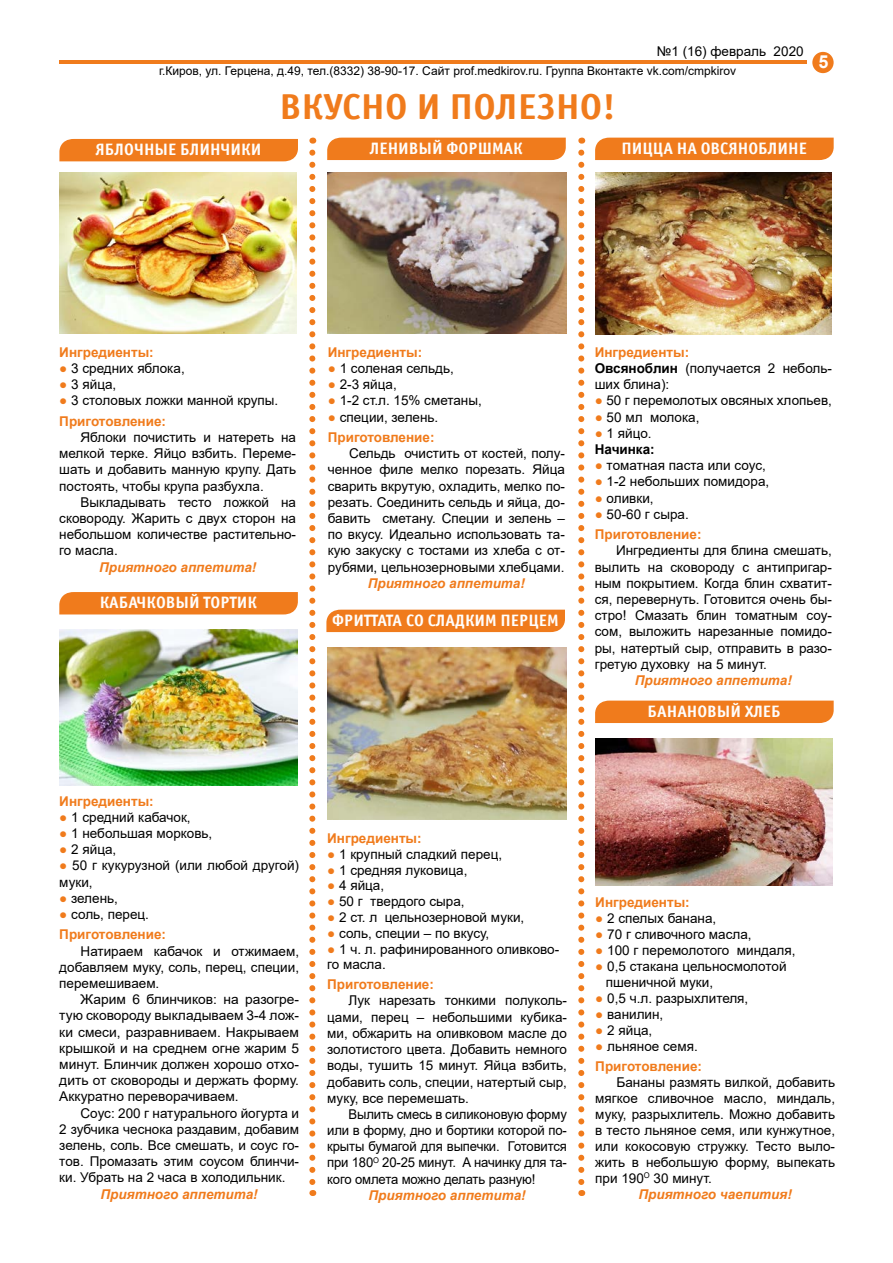
<style>
.page{position:relative;width:893px;height:1263px;background:#fff}
.page>*{position:absolute;margin:0;border:0;box-sizing:border-box;transform-origin:0 0}
.t1{font:700 36px "Officina Sans Win C";color:#f07b1c;scale:1.05 1}
.t2{font:700 18px "Arial";color:#fffefd}
.t3{font:700 16.5px "Officina Sans Win C";color:#fffefd}
.t4{font:13.5px/16.2px "Arial";color:#000;text-align:justify}
.t5{font:700 13.5px/20.4px "Arial";color:#f07b1c}
.t6{font:italic 700 13.5px "Arial";color:#f07b1c}
.t7{font:700 13.5px/16.2px "Arial";color:#000}
.t8{font:12px "Arial";color:#000}
.s1{color:#f07b1c}
.s2{font-weight:700;color:#f07b1c}
.s3{font-weight:700}
.s4{font-weight:400;color:#f07b1c}
.s5{font-weight:400}
.s6{font-weight:400;color:#000}
</style>
<div class="page">
<hr style="left:60px;top:60px;width:747px;height:4px;background:#f07b1c">
<div style="left:812px;top:52px;width:22px;height:21px;background:#f07b1c;border-radius:50%"></div>
<div style="left:595px;top:701px;width:239px;height:22px;background:#f07b1c"></div>
<img style="left:595px;top:739px;width:237px;height:146px">
<svg style="left:309px;top:153px;width:6px;height:1043px"></svg>
<svg style="left:578px;top:153px;width:6px;height:1043px"></svg>
<div style="left:327px;top:138px;width:239px;height:22px;background:#f07b1c"></div>
<img style="left:328px;top:172px;width:238px;height:162px">
<div style="left:595px;top:138px;width:239px;height:22px;background:#f07b1c"></div>
<div style="left:326px;top:610px;width:239px;height:22px;background:#f07b1c"></div>
<img style="left:595px;top:172px;width:237px;height:163px">
<div style="left:59px;top:592px;width:239px;height:22px;background:#f07b1c"></div>
<img style="left:327px;top:648px;width:240px;height:171px">
<img style="left:60px;top:629px;width:238px;height:157px">
<div style="left:59px;top:139px;width:239px;height:22px;background:#f07b1c"></div>
<img style="left:59px;top:172px;width:237px;height:162px">
<p class="t4" style="left:657px;top:43px;width:148px">№1 (16) февраль 2020</p>
<p class="t8" style="left:159px;top:63px;width:578px">г.Киров, ул. Герцена, д.49, тел.(8332) 38-90-17. Сайт prof.medkirov.ru. Группа Вконтакте vk.com/cmpkirov</p>
<h1 class="t1" style="left:279px;top:86px;width:322px">ВКУСНО И ПОЛЕЗНО!</h1>
<p class="t3" style="left:96px;top:140px;width:167px">ЯБЛОЧНЫЕ БЛИНЧИКИ</p>
<p class="t3" style="left:370px;top:139px;width:154px">ЛЕНИВЫЙ ФОРШМАК</p>
<p class="t3" style="left:621px;top:139px;width:187px">ПИЦЦА НА ОВСЯНОБЛИНЕ</p>
<h2 class="t2" style="left:819px;top:49px;width:12px">5</h2>
<p class="t5" style="left:59px;top:342px;width:96px">Ингредиенты:</p>
<p class="t4" style="left:59px;top:360px;width:127px"><span class="s1">●</span> 3 средних яблока,</p>
<p class="t4" style="left:59px;top:376px;width:59px"><span class="s1">●</span> 3 яйца,</p>
<p class="t4" style="left:59px;top:390px;width:220px;line-height:20.4px"><span class="s1">●</span> 3 столовых ложки манной крупы.<br><span class="s2">Приготовление:</span></p>
<p class="t4" style="left:59px;top:429px;width:238px;text-indent:21px">Яблоки почистить и натереть на мелкой терке. Яйцо взбить. Переме&shy;шать и добавить манную крупу. Дать постоять, чтобы крупа разбухла.</p>
<p class="t4" style="left:59px;top:494px;width:238px;text-indent:21px">Выкладывать тесто ложкой на сковороду. Жарить с двух сторон на небольшом количестве растительно&shy;го масла.</p>
<p class="t6" style="left:99px;top:558px;width:159px">Приятного аппетита!</p>
<p class="t3" style="left:100px;top:593px;width:159px">КАБАЧКОВЫЙ ТОРТИК</p>
<p class="t5" style="left:328px;top:342px;width:96px">Ингредиенты:</p>
<p class="t4" style="left:328px;top:360px;width:128px"><span class="s1">●</span> 1 соленая сельдь,</p>
<p class="t4" style="left:328px;top:376px;width:71px"><span class="s1">●</span> 2-3 яйца,</p>
<p class="t4" style="left:328px;top:392px;width:156px"><span class="s1">●</span> 1-2 ст.л. 15% сметаны,</p>
<p class="t4" style="left:328px;top:406px;width:112px;line-height:20.4px"><span class="s1">●</span> специи, зелень.<br><span class="s2">Приготовление:</span></p>
<p class="t4" style="left:328px;top:445px;width:239px;text-indent:21px">Сельдь очистить от костей, полу&shy;ченное филе мелко порезать. Яйца сварить вкрутую, охладить, мелко по&shy;резать. Соединить сельдь и яйца, до&shy;бавить сметану. Специи и зелень – по вкусу. Идеально использовать та&shy;кую закуску с тостами из хлеба с от&shy;рубями, цельнозерновыми хлебцами.</p>
<p class="t6" style="left:368px;top:574px;width:159px">Приятного аппетита!</p>
<p class="t3" style="left:332px;top:611px;width:228px">ФРИТТАТА СО СЛАДКИМ ПЕРЦЕМ</p>
<p class="t4" style="left:595px;top:344px;width:239px;text-align:left"><span class="s2">Ингредиенты:<br></span><span class="s3">Овсяноблин</span> (получается 2 неболь&shy;ших блина):</p>
<p class="t4" style="left:595px;top:392px;width:239px"><span class="s1">●</span> 50 г перемолотых овсяных хлопьев,</p>
<p class="t4" style="left:595px;top:409px;width:106px"><span class="s1">●</span> 50 мл молока,</p>
<p class="t7" style="left:595px;top:425px;width:61px"><span class="s4">●</span> <span class="s5">1 яйцо.<br></span>Начинка:</p>
<p class="t4" style="left:595px;top:457px;width:173px"><span class="s1">●</span> томатная паста или соус,</p>
<p class="t4" style="left:595px;top:473px;width:176px"><span class="s1">●</span> 1-2 небольших помидора,</p>
<p class="t4" style="left:595px;top:490px;width:60px"><span class="s1">●</span> оливки,</p>
<p class="t5" style="left:595px;top:504px;width:108px"><span class="s5">●</span> <span class="s6">50-60 г сыра.<br></span>Приготовление:</p>
<p class="t4" style="left:595px;top:542px;width:239px;text-indent:21px">Ингредиенты для блина смешать, вылить на сковороду с антипригар&shy;ным покрытием. Когда блин схватит&shy;ся, перевернуть. Готовится очень бы&shy;стро! Смазать блин томатным соу&shy;сом, выложить нарезанные помидо&shy;ры, натертый сыр, отправить в разо&shy;гретую духовку на 5 минут.</p>
<p class="t6" style="left:635px;top:671px;width:159px">Приятного аппетита!</p>
<p class="t3" style="left:648px;top:702px;width:135px">БАНАНОВЫЙ ХЛЕБ</p>
<p class="t5" style="left:59px;top:791px;width:96px">Ингредиенты:</p>
<p class="t4" style="left:59px;top:809px;width:133px"><span class="s1">●</span> 1 средний кабачок,</p>
<p class="t4" style="left:59px;top:825px;width:155px"><span class="s1">●</span> 1 небольшая морковь,</p>
<p class="t4" style="left:59px;top:841px;width:59px"><span class="s1">●</span> 2 яйца,</p>
<p class="t4" style="left:59px;top:857px;width:241px"><span class="s1">●</span> 50 г кукурузной (или любой другой) муки,</p>
<p class="t4" style="left:59px;top:890px;width:60px"><span class="s1">●</span> зелень,</p>
<p class="t5" style="left:59px;top:904px;width:108px"><span class="s5">●</span> <span class="s6">соль, перец.<br></span>Приготовление:</p>
<p class="t4" style="left:59px;top:943px;width:241px;text-indent:21px">Натираем кабачок и отжимаем, добавляем муку, соль, перец, специи, перемешиваем.</p>
<p class="t4" style="left:59px;top:991px;width:241px;text-indent:21px">Жарим 6 блинчиков: на разогре&shy;тую сковороду выкладываем 3-4 лож&shy;ки смеси, разравниваем. Накрываем крышкой и на среднем огне жарим 5 минут. Блинчик должен хорошо отхо&shy;дить от сковороды и держать форму.<br>Аккуратно переворачиваем.</p>
<p class="t4" style="left:59px;top:1105px;width:241px;text-indent:21px">Соус: 200 г натурального йогурта и 2 зубчика чеснока раздавим, добавим зелень, соль. Все смешать, и соус го&shy;тов. Промазать этим соусом блинчи&shy;ки. Убрать на 2 часа в холодильник.</p>
<p class="t6" style="left:101px;top:1185px;width:159px">Приятного аппетита!</p>
<p class="t5" style="left:327px;top:828px;width:96px">Ингредиенты:</p>
<p class="t4" style="left:327px;top:846px;width:177px"><span class="s1">●</span> 1 крупный сладкий перец,</p>
<p class="t4" style="left:327px;top:862px;width:142px"><span class="s1">●</span> 1 средняя луковица,</p>
<p class="t4" style="left:327px;top:877px;width:59px"><span class="s1">●</span> 4 яйца,</p>
<p class="t4" style="left:327px;top:893px;width:139px"><span class="s1">●</span> 50 г твердого сыра,</p>
<p class="t4" style="left:327px;top:909px;width:199px"><span class="s1">●</span> 2 ст. л цельнозерновой муки,</p>
<p class="t4" style="left:327px;top:925px;width:164px"><span class="s1">●</span> соль, специи – по вкусу,</p>
<p class="t4" style="left:327px;top:941px;width:233px;line-height:15.8px"><span class="s1">●</span> 1 ч. л. рафинированного оливково&shy;го масла.</p>
<p class="t5" style="left:327px;top:974px;width:108px">Приготовление:</p>
<p class="t4" style="left:327px;top:992px;width:241px;text-indent:21px">Лук нарезать тонкими полуколь&shy;цами, перец – небольшими кубика&shy;ми, обжарить на оливковом масле до золотистого цвета. Добавить немного воды, тушить 15 минут. Яйца взбить, добавить соль, специи, натертый сыр, муку, все перемешать.</p>
<p class="t4" style="left:327px;top:1106px;width:241px;text-indent:21px">Вылить смесь в силиконовую форму или в форму, дно и бортики которой по&shy;крыты бумагой для выпечки. Готовится при 180<sup>О</sup> 20-25 минут. А начинку для та&shy;кого омлета можно делать разную!</p>
<p class="t6" style="left:368px;top:1186px;width:159px">Приятного аппетита!</p>
<p class="t5" style="left:595px;top:892px;width:96px">Ингредиенты:</p>
<p class="t4" style="left:595px;top:910px;width:122px"><span class="s1">●</span> 2 спелых банана,</p>
<p class="t4" style="left:595px;top:926px;width:158px"><span class="s1">●</span> 70 г сливочного масла,</p>
<p class="t4" style="left:595px;top:942px;width:202px"><span class="s1">●</span> 100 г перемолотого миндаля,</p>
<p class="t4" style="left:606px;top:958px;width:182px;text-indent:-11px"><span class="s1">●</span> 0,5 стакана цельносмолотой пшеничной муки,</p>
<p class="t4" style="left:595px;top:990px;width:155px"><span class="s1">●</span> 0,5 ч.л. разрыхлителя,</p>
<p class="t4" style="left:595px;top:1006px;width:70px"><span class="s1">●</span> ванилин,</p>
<p class="t4" style="left:595px;top:1022px;width:59px"><span class="s1">●</span> 2 яйца,</p>
<p class="t5" style="left:595px;top:1036px;width:108px"><span class="s5">●</span> <span class="s6">льняное семя.<br></span>Приготовление:</p>
<p class="t4" style="left:617px;top:1074px;width:220px">Бананы размять вилкой, добавить</p>
<p class="t4" style="left:595px;top:1090px;width:241px">мягкое сливочное масло, миндаль,</p>
<p class="t4" style="left:595px;top:1106px;width:241px">муку, разрыхлитель. Можно добавить</p>
<p class="t4" style="left:595px;top:1122px;width:241px">в тесто льняное семя, или кунжутное,</p>
<p class="t4" style="left:595px;top:1138px;width:241px">или кокосовую стружку. Тесто выло-</p>
<p class="t4" style="left:595px;top:1154px;width:241px">жить в небольшую форму, выпекать</p>
<p class="t4" style="left:595px;top:1170px;width:118px">при 190<sup>О</sup> 30 минут.</p>
<p class="t6" style="left:638px;top:1185px;width:155px">Приятного чаепития!</p>
</div>
